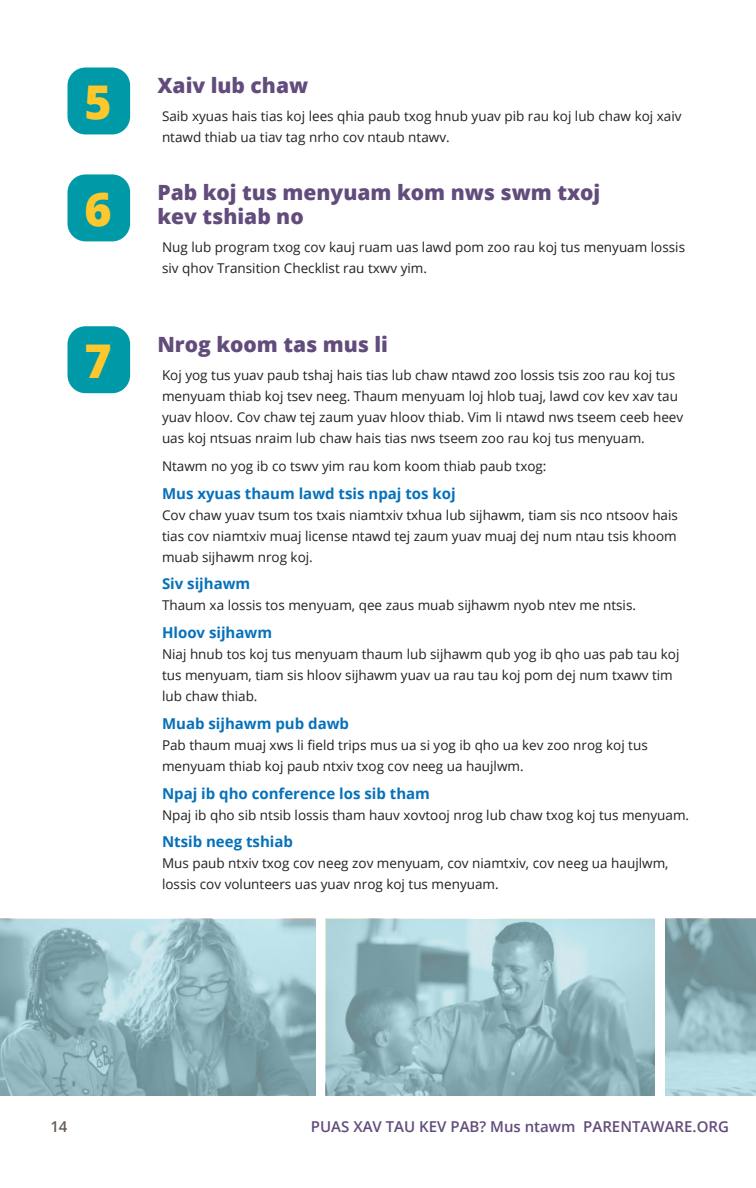
<style>
.page{position:relative;width:756px;height:1188px;background:#fff}
.page>*{position:absolute;margin:0;border:0;box-sizing:border-box;transform-origin:0 0}
.HEADER{font:800 46.5px "Open Sans";color:#fec82d}
.Header_CHECKLIST{font:800 21px/24px "Open Sans";color:#624c7c}
.Subhead_-__875_LEFT{font:700 15px "Open Sans";color:#0671ba}
.t1{font:600 15px "Open Sans";color:#624c7c}
.Subhead{font:700 15px "Open Sans";color:#0671ba}
.t2{font:600 15px "Open Sans";color:#675b52}
.TEXT{font:13.5px/21px "Open Sans";color:#231f20}
</style>
<div class="page">
<div style="left:68px;top:68px;width:62px;height:66px;background:#0099a7;border-radius:18px"></div>
<div style="left:68px;top:174px;width:62px;height:67px;background:#0099a7;border-radius:18px"></div>
<div style="left:68px;top:326px;width:62px;height:67px;background:#0099a7;border-radius:18px"></div>
<img style="left:326px;top:919px;width:329px;height:176px">
<img style="left:0;top:919px;width:316px;height:176px">
<img style="left:665px;top:919px;width:91px;height:176px">
<p class="HEADER" style="left:85px;top:67px;width:29px">5</p>
<p class="Header_CHECKLIST" style="left:157px;top:72px;width:152px">Xaiv lub chaw</p>
<p class="TEXT" style="left:162px;top:105px;width:521px">Saib xyuas hais tias koj lees qhia paub txog hnub yuav pib rau koj lub chaw koj xaiv ntawd thiab ua tiav tag nrho cov ntaub ntawv.</p>
<p class="HEADER" style="left:85px;top:173px;width:29px">6</p>
<p class="Header_CHECKLIST" style="left:157px;top:179px;width:444px">Pab koj tus menyuam kom nws swm txoj kev tshiab no</p>
<p class="TEXT" style="left:162px;top:236px;width:525px">Nug lub program txog cov kauj ruam uas lawd pom zoo rau koj tus menyuam lossis siv qhov Transition Checklist rau txwv yim.</p>
<p class="HEADER" style="left:85px;top:325px;width:29px">7</p>
<p class="Header_CHECKLIST" style="left:157px;top:332px;width:232px">Nrog koom tas mus li</p>
<p class="TEXT" style="left:162px;top:364px;width:523px">Koj yog tus yuav paub tshaj hais tias lub chaw ntawd zoo lossis tsis zoo rau koj tus menyuam thiab koj tsev neeg. Thaum menyuam loj hlob tuaj, lawd cov kev xav tau yuav hloov. Cov chaw tej zaum yuav hloov thiab. Vim li ntawd nws tseem ceeb heev uas koj ntsuas nraim lub chaw hais tias nws tseem zoo rau koj tus menyuam.</p>
<p class="TEXT" style="left:162px;top:455px;width:386px">Ntawm no yog ib co tswv yim rau kom koom thiab paub txog:</p>
<p class="Subhead" style="left:162px;top:482px;width:295px">Mus xyuas thaum lawd tsis npaj tos koj</p>
<p class="TEXT" style="left:162px;top:504px;width:518px;text-align:justify">Cov chaw yuav tsum tos txais niamtxiv txhua lub sijhawm, tiam sis nco ntsoov hais tias cov niamtxiv muaj license ntawd tej zaum yuav muaj dej num ntau tsis khoom muab sijhawm nrog koj.</p>
<p class="Subhead_-__875_LEFT" style="left:162px;top:573px;width:90px">Siv sijhawm</p>
<p class="TEXT" style="left:162px;top:595px;width:476px">Thaum xa lossis tos menyuam, qee zaus muab sijhawm nyob ntev me ntsis.</p>
<p class="Subhead_-__875_LEFT" style="left:162px;top:622px;width:112px">Hloov sijhawm</p>
<p class="TEXT" style="left:162px;top:643px;width:519px">Niaj hnub tos koj tus menyuam thaum lub sijhawm qub yog ib qho uas pab tau koj tus menyuam, tiam sis hloov sijhawm yuav ua rau tau koj pom dej num txawv tim lub chaw thiab.</p>
<p class="Subhead_-__875_LEFT" style="left:162px;top:713px;width:189px">Muab sijhawm pub dawb</p>
<p class="TEXT" style="left:162px;top:734px;width:487px">Pab thaum muaj xws li field trips mus ua si yog ib qho ua kev zoo nrog koj tus menyuam thiab koj paub ntxiv txog cov neeg ua haujlwm.</p>
<p class="Subhead_-__875_LEFT" style="left:162px;top:782px;width:270px">Npaj ib qho conference los sib tham</p>
<p class="TEXT" style="left:162px;top:804px;width:529px">Npaj ib qho sib ntsib lossis tham hauv xovtooj nrog lub chaw txog koj tus menyuam.</p>
<p class="Subhead_-__875_LEFT" style="left:162px;top:831px;width:133px">Ntsib neeg tshiab</p>
<p class="TEXT" style="left:162px;top:853px;width:508px">Mus paub ntxiv txog cov neeg zov menyuam, cov niamtxiv, cov neeg ua haujlwm, lossis cov volunteers uas yuav nrog koj tus menyuam.</p>
<p class="t2" style="left:50px;top:1116px;width:19px">14</p>
<p class="t1" style="left:311px;top:1116px;width:420px">PUAS XAV TAU KEV PAB? Mus ntawm PARENTAWARE.ORG</p>
</div>
